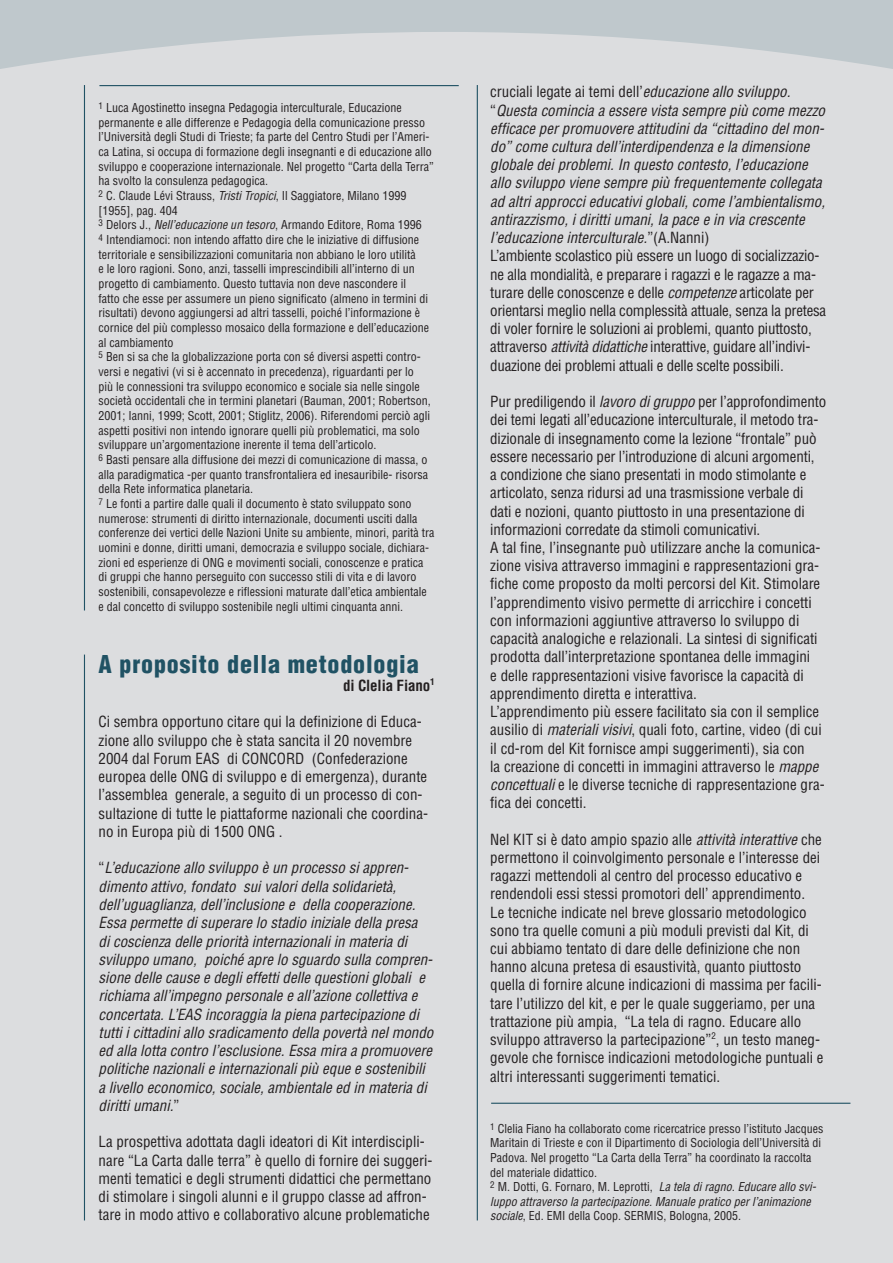
<style>
.page{position:relative;width:893px;height:1263px;background:#fff}
.page>*{position:absolute;margin:0;border:0;box-sizing:border-box;transform-origin:0 0}
.t1{font:900 condensed 24px "Helvetica";letter-spacing:.035em;color:#205264}
.t2{font:condensed 15px/18.3px "Helvetica";color:#231f20}
.t3{font:italic condensed 15px/18.3px "Helvetica";color:#231f20}
.t4{font:700 condensed 15px "Helvetica";letter-spacing:-.01em;color:#231f20}
.t5{font:condensed 12px/14.7px "Helvetica";color:#231f20}
.s1{font-style:italic}
.s2{font-style:normal}
</style>
<div class="page">
<div style="left:0;top:0;width:893px;height:577px;background:#bfc8cc"></div>
<div style="left:0;top:32px;width:893px;height:1231px;background:#dcdddf"></div>
<hr style="left:84px;top:654px;width:1px;height:566px;background:#205264">
<hr style="left:477px;top:85px;width:1px;height:1135px;background:#205264">
<hr style="left:99px;top:85px;width:360px;height:1px;background:#205264">
<hr style="left:84px;top:85px;width:1px;height:525px;background:#205264">
<hr style="left:491px;top:1103px;width:359px;height:1px;background:#205264">
<div style="left:0;top:75px;width:14px;height:1188px;background:#dcdddf"></div>
<p class="t5" style="left:99px;top:100px;width:337px"><sup>1</sup> Luca Agostinetto insegna Pedagogia interculturale, Educazione permanente e alle differenze e Pedagogia della comunicazione presso l’Università degli Studi di Trieste; fa parte del Centro Studi per l’Ameri&shy;ca Latina, si occupa di formazione degli insegnanti e di educazione allo sviluppo e cooperazione internazionale. Nel progetto “Carta della Terra” ha svolto la consulenza pedagogica.<br><sup>2</sup> C. Claude Lévi Strauss, <span class="s1">Tristi Tropici</span>, Il Saggiatore, Milano 1999 [1955], pag. 404<br><sup>3</sup> Delors J., <span class="s1">Nell’educazione un tesoro</span>, Armando Editore, Roma 1996<br><sup>4</sup> Intendiamoci: non intendo affatto dire che le iniziative di diffusione territoriale e sensibilizzazioni comunitaria non abbiano le loro utilità<br>e le loro ragioni. Sono, anzi, tasselli imprescindibili all’interno di un progetto di cambiamento. Questo tuttavia non deve nascondere il<br>fatto che esse per assumere un pieno significato (almeno in termini di risultati) devono aggiungersi ad altri tasselli, poiché l’informazione è cornice del più complesso mosaico della formazione e dell’educazione al cambiamento<br><sup>5</sup> Ben si sa che la globalizzazione porta con sé diversi aspetti contro&shy;versi e negativi (vi si è accennato in precedenza), riguardanti per lo<br>più le connessioni tra sviluppo economico e sociale sia nelle singole società occidentali che in termini planetari (Bauman, 2001; Robertson, 2001; Ianni, 1999; Scott, 2001; Stiglitz, 2006). Riferendomi perciò agli aspetti positivi non intendo ignorare quelli più problematici, ma solo sviluppare un’argomentazione inerente il tema dell’articolo.<br><sup>6</sup> Basti pensare alla diffusione dei mezzi di comunicazione di massa, o alla paradigmatica -per quanto transfrontaliera ed inesauribile- risorsa della Rete informatica planetaria.<br><sup>7</sup> Le fonti a partire dalle quali il documento è stato sviluppato sono numerose: strumenti di diritto internazionale, documenti usciti dalla conferenze dei vertici delle Nazioni Unite su ambiente, minori, parità tra uomini e donne, diritti umani, democrazia e sviluppo sociale, dichiara&shy;zioni ed esperienze di ONG e movimenti sociali, conoscenze e pratica di gruppi che hanno perseguito con successo stili di vita e di lavoro sostenibili, consapevolezze e riflessioni maturate dall’etica ambientale e dal concetto di sviluppo sostenibile negli ultimi cinquanta anni.</p>
<h1 class="t1" style="left:99px;top:649px;width:322px">A proposito della metodologia</h1>
<p class="t4" style="left:343px;top:676px;width:93px">di Clelia Fiano<sup>1</sup></p>
<p class="t2" style="left:99px;top:712px;width:331px">Ci sembra opportuno citare qui la definizione di Educa&shy;zione allo sviluppo che è stata sancita il 20 novembre 2004 dal Forum EAS di CONCORD (Confederazione europea delle ONG di sviluppo e di emergenza), durante l’assemblea generale, a seguito di un processo di con&shy;sultazione di tutte le piattaforme nazionali che coordina&shy;no in Europa più di 1500 ONG .</p>
<p class="t3" style="left:99px;top:858px;width:336px"><span class="s2">“</span>L’educazione allo sviluppo è un processo si appren&shy;dimento attivo, fondato sui valori della solidarietà, dell’uguaglianza, dell’inclusione e della cooperazione.<br>Essa permette di superare lo stadio iniziale della presa<br>di coscienza delle priorità internazionali in materia di sviluppo umano, poiché apre lo sguardo sulla compren&shy;sione delle cause e degli effetti delle questioni globali e richiama all’impegno personale e all’azione collettiva e concertata. L’EAS incoraggia la piena partecipazione di tutti i cittadini allo sradicamento della povertà nel mondo ed alla lotta contro l’esclusione. Essa mira a promuovere politiche nazionali e internazionali più eque e sostenibili a livello economico, sociale, ambientale ed in materia di diritti umani.<span class="s2">”</span></p>
<p class="t2" style="left:99px;top:1132px;width:336px">La prospettiva adottata dagli ideatori di Kit interdiscipli&shy;nare “La Carta dalle terra” è quello di fornire dei suggeri&shy;menti tematici e degli strumenti didattici che permettano di stimolare i singoli alunni e il gruppo classe ad affron&shy;tare in modo attivo e collaborativo alcune problematiche</p>
<p class="t3" style="left:490px;top:82px;width:338px"><span class="s2">cruciali legate ai temi dell’</span>educazione allo sviluppo. <span class="s2">“</span>Questa comincia a essere vista sempre più come mezzo efficace per promuovere attitudini da “cittadino del mon&shy;do” come cultura dell’interdipendenza e la dimensione globale dei problemi. In questo contesto, l’educazione allo sviluppo viene sempre più frequentemente collegata ad altri approcci educativi globali, come l’ambientalismo, antirazzismo, i diritti umani, la pace e in via crescente l’educazione interculturale.<span class="s2">”(A.Nanni)<br>L’ambiente scolastico più essere un luogo di socializzazio&shy;ne alla mondialità, e preparare i ragazzi e le ragazze a ma&shy;turare delle conoscenze e delle</span> competenze <span class="s2">articolate per orientarsi meglio nella complessità attuale, senza la pretesa di voler fornire le soluzioni ai problemi, quanto piuttosto, attraverso</span> attività didattiche <span class="s2">interattive, guidare all’indivi&shy;duazione dei problemi attuali e delle scelte possibili.</span></p>
<p class="t2" style="left:490px;top:392px;width:337px">Pur prediligendo il <span class="s1">lavoro di gruppo</span> per l’approfondimento dei temi legati all’educazione interculturale, il metodo tra&shy;dizionale di insegnamento come la lezione “frontale” può essere necessario per l’introduzione di alcuni argomenti,<br>a condizione che siano presentati in modo stimolante e articolato, senza ridursi ad una trasmissione verbale di dati e nozioni, quanto piuttosto in una presentazione di informazioni corredate da stimoli comunicativi.<br>A tal fine, l’insegnante può utilizzare anche la comunica&shy;zione visiva attraverso immagini e rappresentazioni gra&shy;fiche come proposto da molti percorsi del Kit. Stimolare l’apprendimento visivo permette di arricchire i concetti con informazioni aggiuntive attraverso lo sviluppo di capacità analogiche e relazionali. La sintesi di significati prodotta dall’interpretazione spontanea delle immagini<br>e delle rappresentazioni visive favorisce la capacità di apprendimento diretta e interattiva.<br>L’apprendimento più essere facilitato sia con il semplice ausilio di <span class="s1">materiali visivi</span>, quali foto, cartine, video (di cui il cd-rom del Kit fornisce ampi suggerimenti), sia con<br>la creazione di concetti in immagini attraverso le <span class="s1">mappe concettuali</span> e le diverse tecniche di rappresentazione gra&shy;fica dei concetti.</p>
<p class="t2" style="left:490px;top:830px;width:335px">Nel KIT si è dato ampio spazio alle <span class="s1">attività interattive</span> che permettono il coinvolgimento personale e l’interesse dei ragazzi mettendoli al centro del processo educativo e rendendoli essi stessi promotori dell’ apprendimento.<br>Le tecniche indicate nel breve glossario metodologico sono tra quelle comuni a più moduli previsti dal Kit, di cui abbiamo tentato di dare delle definizione che non hanno alcuna pretesa di esaustività, quanto piuttosto quella di fornire alcune indicazioni di massima per facili&shy;tare l’utilizzo del kit, e per le quale suggeriamo, per una trattazione più ampia, “La tela di ragno. Educare allo sviluppo attraverso la partecipazione”<sup>2</sup>, un testo maneg&shy;gevole che fornisce indicazioni metodologiche puntuali e altri interessanti suggerimenti tematici.</p>
<p class="t5" style="left:490px;top:1121px;width:335px"><sup>1</sup> Clelia Fiano ha collaborato come ricercatrice presso l’istituto Jacques Maritain di Trieste e con il Dipartimento di Sociologia dell’Università di Padova. Nel progetto “La Carta della Terra” ha coordinato la raccolta del materiale didattico.<br><sup>2</sup> M. Dotti, G. Fornaro, M. Leprotti, <span class="s1">La tela di ragno. Educare allo svi&shy;luppo attraverso la partecipazione. Manuale pratico per l’animazione sociale</span>, Ed. EMI della Coop. SERMIS, Bologna, 2005.</p>
</div>
